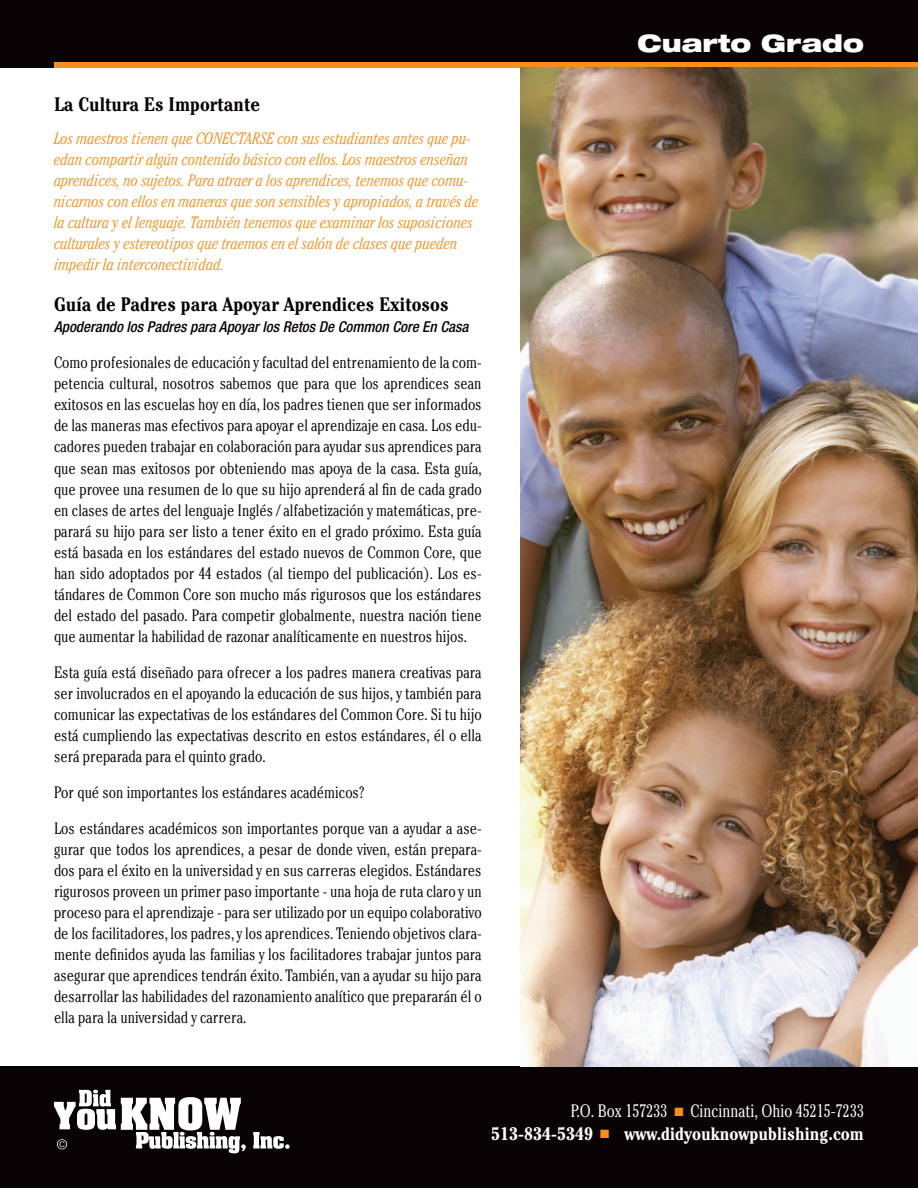
<style>
.page{position:relative;width:918px;height:1188px;background:#fff}
.page>*{position:absolute;margin:0;border:0;box-sizing:border-box;transform-origin:0 0}
.t1{font:900 expanded 24px "Helvetica Neue LT Std";color:#fff}
.t2{font:700 condensed 19.5px "Cheltenham";color:#090305}
.t3{font:700 condensed 18px/22.5px "Cheltenham";color:#fff;text-align:right}
.t4{font:300 condensed 16.5px/21px "Cheltenham";color:#090305;text-align:justify}
.t5{font:italic 300 condensed 16.5px/21px "Cheltenham";color:#f78f1e}
.t6{font:italic 500 condensed 15px "Helvetica Neue LT Std";color:#090305}
.s1{font-weight:300}
.s2{color:#f78f1e}
</style>
<div class="page">
<div style="left:0;top:1066px;width:918px;height:122px;background:#090305"></div>
<div style="left:0;top:0;width:918px;height:68px;background:#090305"></div>
<div style="left:54px;top:62px;width:864px;height:6px;background:#f78f1e"></div>
<svg style="left:253px;top:1132px;width:37px;height:17px"></svg>
<svg style="left:54px;top:1090px;width:192px;height:63px"></svg>
<img style="left:521px;top:68px;width:397px;height:998px">
<p class="t2" style="left:54px;top:92px;width:208px">La Cultura Es Importante</p>
<p class="t5" style="left:54px;top:127px;width:426px">Los maestros tienen que CONECTARSE con sus estudiantes antes que pu&shy;edan compartir algún contenido básico con ellos. Los maestros enseñan aprendices, no sujetos. Para atraer a los aprendices, tenemos que comu&shy;nicarnos con ellos en maneras que son sensibles y apropiados, a través de la cultura y el lenguaje. También tenemos que examinar los suposiciones culturales y estereotipos que traemos en el salón de clases que pueden impedir la interconectividad.</p>
<p class="t2" style="left:54px;top:293px;width:396px">Guía de Padres para Apoyar Aprendices Exitosos</p>
<p class="t6" style="left:54px;top:318px;width:416px">Apoderando los Padres para Apoyar los Retos De Common Core En Casa</p>
<p class="t4" style="left:54px;top:352px;width:429px">Como profesionales de educación y facultad del entrenamiento de la com&shy;petencia cultural, nosotros sabemos que para que los aprendices sean exitosos en las escuelas hoy en día, los padres tienen que ser informados de las maneras mas efectivos para apoyar el aprendizaje en casa. Los edu&shy;cadores pueden trabajar en colaboración para ayudar sus aprendices para que sean mas exitosos por obteniendo mas apoya de la casa. Esta guía, que provee una resumen de lo que su hijo aprenderá al fin de cada grado en clases de artes del lenguaje Inglés / alfabetización y matemáticas, pre&shy;parará su hijo para ser listo a tener éxito en el grado próximo. Esta guía está basada en los estándares del estado nuevos de Common Core, que han sido adoptados por 44 estados (al tiempo del publicación). Los es&shy;tándares de Common Core son mucho más rigurosos que los estándares del estado del pasado. Para competir globalmente, nuestra nación tiene que aumentar la habilidad de razonar analíticamente en nuestros hijos.</p>
<p class="t4" style="left:54px;top:661px;width:429px">Esta guía está diseñado para ofrecer a los padres manera creativas para ser involucrados en el apoyando la educación de sus hijos, y también para comunicar las expectativas de los estándares del Common Core. Si tu hijo está cumpliendo las expectativas descrito en estos estándares, él o ella será preparada para el quinto grado.</p>
<p class="t4" style="left:54px;top:774px;width:429px;line-height:36px">Por qué son importantes los estándares académicos?<br>Los estándares académicos son importantes porque van a ayudar a ase-</p>
<p class="t4" style="left:54px;top:838px;width:429px">gurar que todos los aprendices, a pesar de donde viven, están prepara&shy;dos para el éxito en la universidad y en sus carreras elegidos. Estándares rigurosos proveen un primer paso importante - una hoja de ruta claro y un proceso para el aprendizaje - para ser utilizado por un equipo colaborativo de los facilitadores, los padres, y los aprendices. Teniendo objetivos clara&shy;mente definidos ayuda las familias y los facilitadores trabajar juntos para asegurar que aprendices tendrán éxito. También, van a ayudar su hijo para desarrollar las habilidades del razonamiento analítico que prepararán él o ella para la universidad y carrera.</p>
<h1 class="t1" style="left:637px;top:28px;width:228px">Cuarto Grado</h1>
<p class="t3" style="left:491px;top:1099px;width:374px"><span class="s1">P.O. Box 157233</span> <span class="s2">■</span> <span class="s1">Cincinnati, Ohio 45215-7233<br></span>513-834-5349 <span class="s2">■</span> www.didyouknowpublishing.com</p>
</div>
